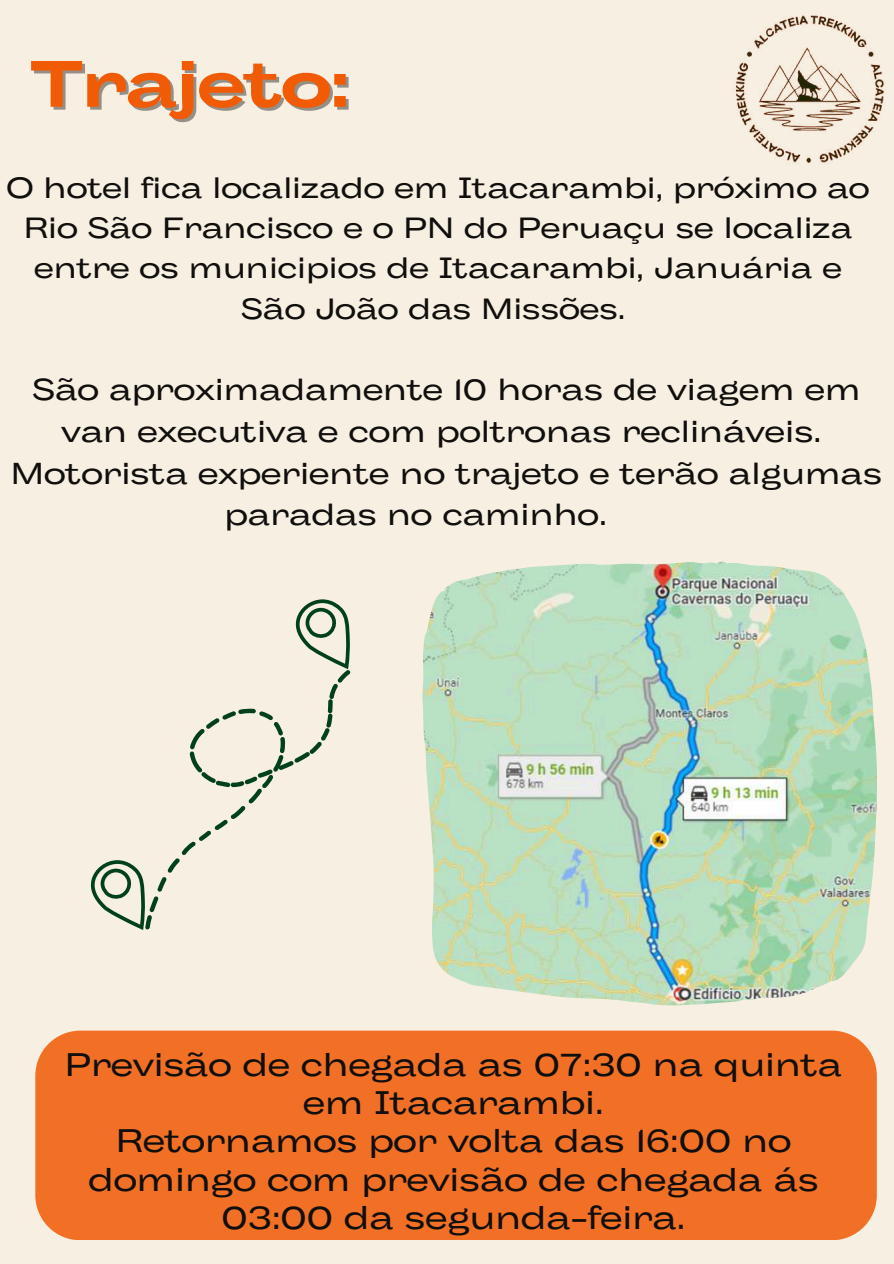
<style>
.page{position:relative;width:894px;height:1264px;background:#fff}
.page>*{position:absolute;margin:0;border:0;box-sizing:border-box;transform-origin:0 0}
.t1{font:700 65.4px "Body Grotesque Large";letter-spacing:-.02em;color:#f25b06}
.t2{font:32.7px/38.2px "Body Grotesque Large";color:#100f0d;text-align:center}
.t3{font:30.3px "Body Grotesque Large";color:#100f0d}
.t4{font:29.25px/40.2px "Body Grotesque Large";color:#100f0d;text-align:center}
</style>
<div class="page">
<div style="left:0;top:0;width:893px;height:1263px;background:#f7efe1"></div>
<img style="left:422px;top:561px;width:454px;height:444px">
<svg style="left:90px;top:599px;width:261px;height:331px"></svg>
<img style="left:735px;top:15px;width:149px;height:149px">
<div style="left:35px;top:1030px;width:841px;height:210px;background:#f17025"></div>
<h1 class="t1" style="left:30px;top:46px;width:321px">Trajeto:</h1>
<p class="t4" style="left:7px;top:170px;width:864px">O hotel fica localizado em Itacarambi, próximo ao Rio São Francisco e o PN do Peruaçu se localiza entre os municipios de Itacarambi, Januária e São João das Missões.</p>
<p class="t3" style="left:32px;top:372px;width:829px">São aproximadamente 10 horas de viagem em</p>
<p class="t3" style="left:61px;top:414px;width:761px">van executiva e com poltronas reclináveis.</p>
<p class="t3" style="left:11px;top:455px;width:872px">Motorista experiente no trajeto e terão algumas</p>
<p class="t3" style="left:224px;top:497px;width:384px">paradas no caminho.</p>
<p class="t2" style="left:65px;top:1047px;width:778px">Previsão de chegada as 07:30 na quinta em Itacarambi.<br>Retornamos por volta das 16:00 no domingo com previsão de chegada ás<br>03:00 da segunda-feira.</p>
</div>
